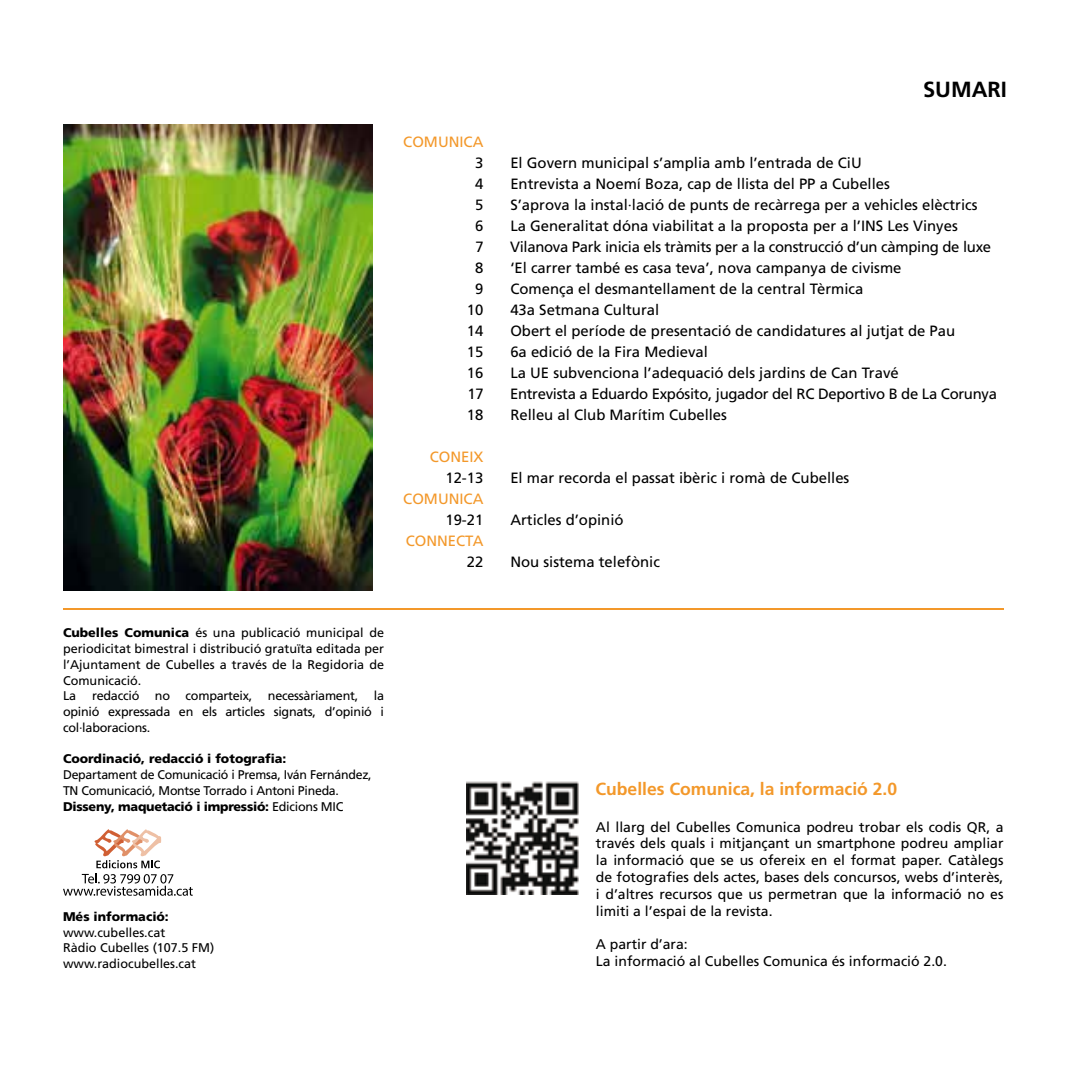
<style>
.page{position:relative;width:1067px;height:1067px;background:#fff}
.page>*{position:absolute;margin:0;border:0;box-sizing:border-box;transform-origin:0 0}
.t1{font:700 21.88px "Frutiger LT Std";color:#000}
.t2{font:700 17.5px "Frutiger LT Std";color:#f3982a}
.t3{font:14.88px "Frutiger LT Std";color:#000}
.t4{font:14.88px "Frutiger LT Std";letter-spacing:-.02em;color:#000}
.t5{font:14.88px "Frutiger LT Std";color:#f3982a}
.t6{font:14px/16.8px "Frutiger LT Std";color:#000;text-align:justify}
.t7{font:12.6px/15.8px "Frutiger LT Std";color:#000}
.t8{font:12.6px/15.8px "Frutiger LT Std";letter-spacing:-.02em;color:#000}
.t9{font:900 12.6px "Frutiger LT Std";color:#000}
.s1{font-weight:900}
</style>
<div class="page">
<hr style="left:63px;top:608px;width:941px;height:2px;background:#f3982a">
<svg style="left:63px;top:829px;width:130px;height:66px"></svg>
<img style="left:466px;top:782px;width:112px;height:112px">
<img style="left:63px;top:124px;width:310px;height:466px">
<h1 class="t1" style="left:923px;top:77px;width:85px">SUMARI</h1>
<p class="t5" style="left:403px;top:133px;width:82px">COMUNICA</p>
<p class="t3" style="left:475px;top:154px;width:10px">3</p>
<p class="t3" style="left:510px;top:154px;width:353px">El Govern municipal s’amplia amb l’entrada de CiU</p>
<p class="t3" style="left:475px;top:175px;width:10px">4</p>
<p class="t3" style="left:510px;top:175px;width:381px">Entrevista a Noemí Boza, cap de llista del PP a Cubelles</p>
<p class="t3" style="left:475px;top:196px;width:10px">5</p>
<p class="t3" style="left:510px;top:196px;width:469px">S’aprova la instal·lació de punts de recàrrega per a vehicles elèctrics</p>
<p class="t3" style="left:475px;top:217px;width:10px">6</p>
<p class="t3" style="left:510px;top:217px;width:449px">La Generalitat dóna viabilitat a la proposta per a l’INS Les Vinyes</p>
<p class="t3" style="left:475px;top:238px;width:10px">7</p>
<p class="t4" style="left:510px;top:238px;width:482px">Vilanova Park inicia els tràmits per a la construcció d’un càmping de luxe</p>
<p class="t3" style="left:475px;top:259px;width:10px">8</p>
<p class="t3" style="left:510px;top:259px;width:393px">‘El carrer també es casa teva’, nova campanya de civisme</p>
<p class="t3" style="left:475px;top:280px;width:10px">9</p>
<p class="t3" style="left:510px;top:280px;width:354px">Comença el desmantellament de la central Tèrmica</p>
<p class="t3" style="left:467px;top:301px;width:18px">10</p>
<p class="t3" style="left:510px;top:301px;width:150px">43a Setmana Cultural</p>
<p class="t3" style="left:467px;top:322px;width:18px">14</p>
<p class="t3" style="left:510px;top:322px;width:446px">Obert el període de presentació de candidatures al jutjat de Pau</p>
<p class="t3" style="left:467px;top:343px;width:18px">15</p>
<p class="t3" style="left:510px;top:343px;width:199px">6a edició de la Fira Medieval</p>
<p class="t3" style="left:467px;top:364px;width:18px">16</p>
<p class="t3" style="left:510px;top:364px;width:390px">La UE subvenciona l’adequació dels jardins de Can Travé</p>
<p class="t3" style="left:467px;top:385px;width:18px">17</p>
<p class="t4" style="left:510px;top:385px;width:488px">Entrevista a Eduardo Expósito, jugador del RC Deportivo B de La Corunya</p>
<p class="t3" style="left:467px;top:406px;width:18px">18</p>
<p class="t3" style="left:510px;top:406px;width:218px">Relleu al Club Marítim Cubelles</p>
<p class="t5" style="left:430px;top:448px;width:55px">CONEIX</p>
<p class="t3" style="left:445px;top:469px;width:40px">12-13</p>
<p class="t3" style="left:510px;top:469px;width:340px">El mar recorda el passat ibèric i romà de Cubelles</p>
<p class="t5" style="left:403px;top:490px;width:82px">COMUNICA</p>
<p class="t3" style="left:445px;top:511px;width:40px">19-21</p>
<p class="t3" style="left:510px;top:511px;width:115px">Articles d’opinió</p>
<p class="t5" style="left:406px;top:532px;width:79px">CONNECTA</p>
<p class="t3" style="left:467px;top:553px;width:18px">22</p>
<p class="t3" style="left:510px;top:553px;width:151px">Nou sistema telefònic</p>
<p class="t7" style="left:63px;top:625px;width:322px"><span class="s1">Cubelles Comunica</span> és una publicació municipal de periodicitat bimestral i distribució gratuïta editada per l’Ajuntament de Cubelles a través de la Regidoria de Comunicació.<br>La</p>
<p class="t7" style="left:63px;top:688px;width:322px;text-align:justify;text-indent:29px">redacció no comparteix, necessàriament, la opinió expressada en els articles signats, d’opinió i col·laboracions.</p>
<p class="t9" style="left:63px;top:751px;width:225px">Coordinació, redacció i fotografia:</p>
<p class="t8" style="left:63px;top:767px;width:310px">Departament de Comunicació i Premsa, Iván Fernández,<br>TN Comunicació, Montse Torrado i Antoni Pineda.<br><span class="s1">Disseny, maquetació i impressió:</span> Edicions MIC</p>
<p class="t9" style="left:63px;top:908px;width:107px">Més informació:</p>
<p class="t7" style="left:63px;top:924px;width:153px">www.cubelles.cat<br>Ràdio Cubelles (107.5 FM) www.radiocubelles.cat</p>
<p class="t2" style="left:595px;top:778px;width:303px">Cubelles Comunica, la informació 2.0</p>
<p class="t6" style="left:596px;top:818px;width:409px">Al llarg del Cubelles Comunica podreu trobar els codis QR, a través dels quals i mitjançant un smartphone podreu ampliar la informació que se us ofereix en el format paper. Catàlegs de fotografies dels actes, bases dels concursos, webs d’interès, i d’altres recursos que us permetran que la informació no es limiti a l’espai de la revista.</p>
<p class="t6" style="left:596px;top:936px;width:352px">A partir d’ara:<br>La informació al Cubelles Comunica és informació 2.0.</p>
</div>
